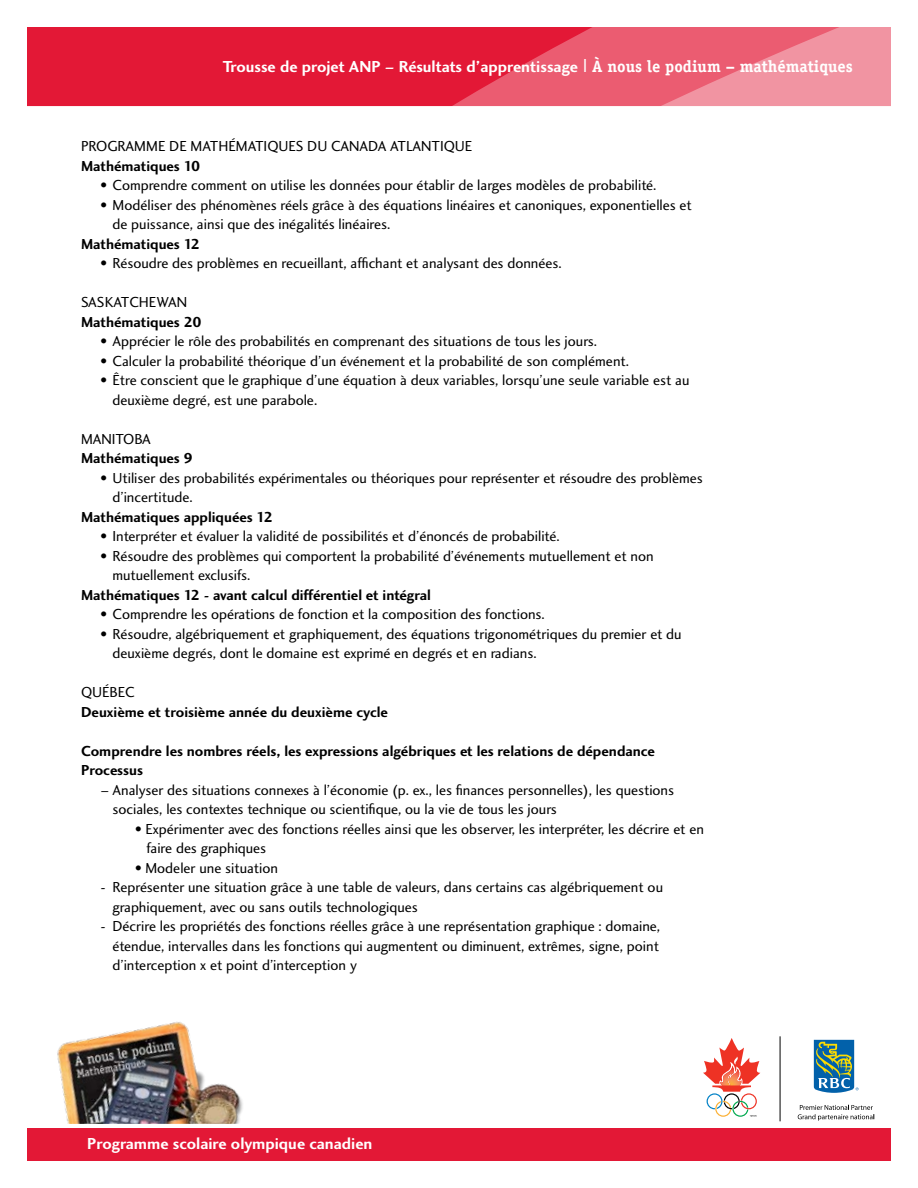
<style>
.page{position:relative;width:918px;height:1188px;background:#fff}
.page>*{position:absolute;margin:0;border:0;box-sizing:border-box;transform-origin:0 0}
.t1{font:16.5px "Charlotte Sans Bold Plain";color:#fff}
.t2{font:15px/19.5px "Charlotte Sans Book Plain";color:#000}
.t3{font:15px/19.5px "Charlotte Sans Bold Plain";color:#000}
.s1{font-size:19.5px}
.s2{font-family:"Officina Serif";font-weight:700}
</style>
<div class="page">
<svg style="left:703px;top:1038px;width:57px;height:79px"></svg>
<hr style="left:780px;top:1036px;width:1px;height:85px;background:#000">
<svg style="left:814px;top:1040px;width:45px;height:53px;background:#5a929e"></svg>
<svg style="left:798px;top:1105px;width:76px;height:16px"></svg>
<div style="left:27px;top:1128px;width:864px;height:33px;background:#e31836"></div>
<svg style="left:37px;top:27px;width:854px;height:79px;background:#e73e57"></svg>
<img style="left:57px;top:1021px;width:186px;height:103px">
<p class="t1" style="left:223px;top:56px;width:631px">Trousse de projet ANP – Résultats d’apprentissage <span class="s1">|</span> <span class="s2">À nous le podium – mathématiques</span></p>
<p class="t2" style="left:81px;top:136px;width:393px">PROGRAMME DE MATHÉMATIQUES DU CANADA ATLANTIQUE</p>
<p class="t3" style="left:81px;top:156px;width:121px">Mathématiques 10</p>
<p class="t2" style="left:100px;top:175px;width:557px">• Comprendre comment on utilise les données pour établir de larges modèles de probabilité.</p>
<p class="t2" style="left:112px;top:195px;width:581px;text-indent:-12px">• Modéliser des phénomènes réels grâce à des équations linéaires et canoniques, exponentielles et de puissance, ainsi que des inégalités linéaires.</p>
<p class="t3" style="left:81px;top:234px;width:120px">Mathématiques 12</p>
<p class="t2" style="left:100px;top:253px;width:463px">• Résoudre des problèmes en recueillant, affichant et analysant des données.</p>
<p class="t2" style="left:81px;top:292px;width:108px">SASKATCHEWAN</p>
<p class="t3" style="left:81px;top:312px;width:122px">Mathématiques 20</p>
<p class="t2" style="left:100px;top:331px;width:498px">• Apprécier le rôle des probabilités en comprenant des situations de tous les jours.</p>
<p class="t2" style="left:100px;top:351px;width:530px">• Calculer la probabilité théorique d’un événement et la probabilité de son complément.</p>
<p class="t2" style="left:112px;top:370px;width:578px;text-indent:-12px">• Être conscient que le graphique d’une équation à deux variables, lorsqu’une seule variable est au deuxième degré, est une parabole.</p>
<p class="t2" style="left:81px;top:429px;width:71px">MANITOBA</p>
<p class="t3" style="left:81px;top:448px;width:113px">Mathématiques 9</p>
<p class="t2" style="left:112px;top:468px;width:592px;text-indent:-12px">• Utiliser des probabilités expérimentales ou théoriques pour représenter et résoudre des problèmes d’incertitude.</p>
<p class="t3" style="left:81px;top:507px;width:193px">Mathématiques appliquées 12</p>
<p class="t2" style="left:100px;top:526px;width:461px">• Interpréter et évaluer la validité de possibilités et d’énoncés de probabilité.</p>
<p class="t2" style="left:112px;top:546px;width:543px;text-indent:-12px">• Résoudre des problèmes qui comportent la probabilité d’événements mutuellement et non mutuellement exclusifs.</p>
<p class="t3" style="left:81px;top:585px;width:351px">Mathématiques 12 - avant calcul différentiel et intégral</p>
<p class="t2" style="left:100px;top:604px;width:446px">• Comprendre les opérations de fonction et la composition des fonctions.</p>
<p class="t2" style="left:112px;top:624px;width:571px;text-indent:-12px">• Résoudre, algébriquement et graphiquement, des équations trigonométriques du premier et du deuxième degrés, dont le domaine est exprimé en degrés et en radians.</p>
<p class="t2" style="left:81px;top:682px;width:55px">QUÉBEC</p>
<p class="t3" style="left:81px;top:702px;width:309px">Deuxième et troisième année du deuxième cycle</p>
<p class="t3" style="left:81px;top:741px;width:576px">Comprendre les nombres réels, les expressions algébriques et les relations de dépendance<br>Processus</p>
<p class="t2" style="left:112px;top:780px;width:563px;text-indent:-12px">– Analyser des situations connexes à l’économie (p. ex., les finances personnelles), les questions sociales, les contextes technique ou scientifique, ou la vie de tous les jours</p>
<p class="t2" style="left:146px;top:819px;width:559px;text-indent:-11px">• Expérimenter avec des fonctions réelles ainsi que les observer, les interpréter, les décrire et en faire des graphiques</p>
<p class="t2" style="left:135px;top:858px;width:145px">• Modeler une situation</p>
<p class="t2" style="left:112px;top:877px;width:552px;text-indent:-12px">- Représenter une situation grâce à une table de valeurs, dans certains cas algébriquement ou graphiquement, avec ou sans outils technologiques</p>
<p class="t2" style="left:112px;top:916px;width:549px;text-align:justify;text-indent:-12px">- Décrire les propriétés des fonctions réelles grâce à une représentation graphique : domaine, étendue, intervalles dans les fonctions qui augmentent ou diminuent, extrêmes, signe, point d’interception x et point d’interception y</p>
<p class="t1" style="left:87px;top:1134px;width:287px">Programme scolaire olympique canadien</p>
</div>
